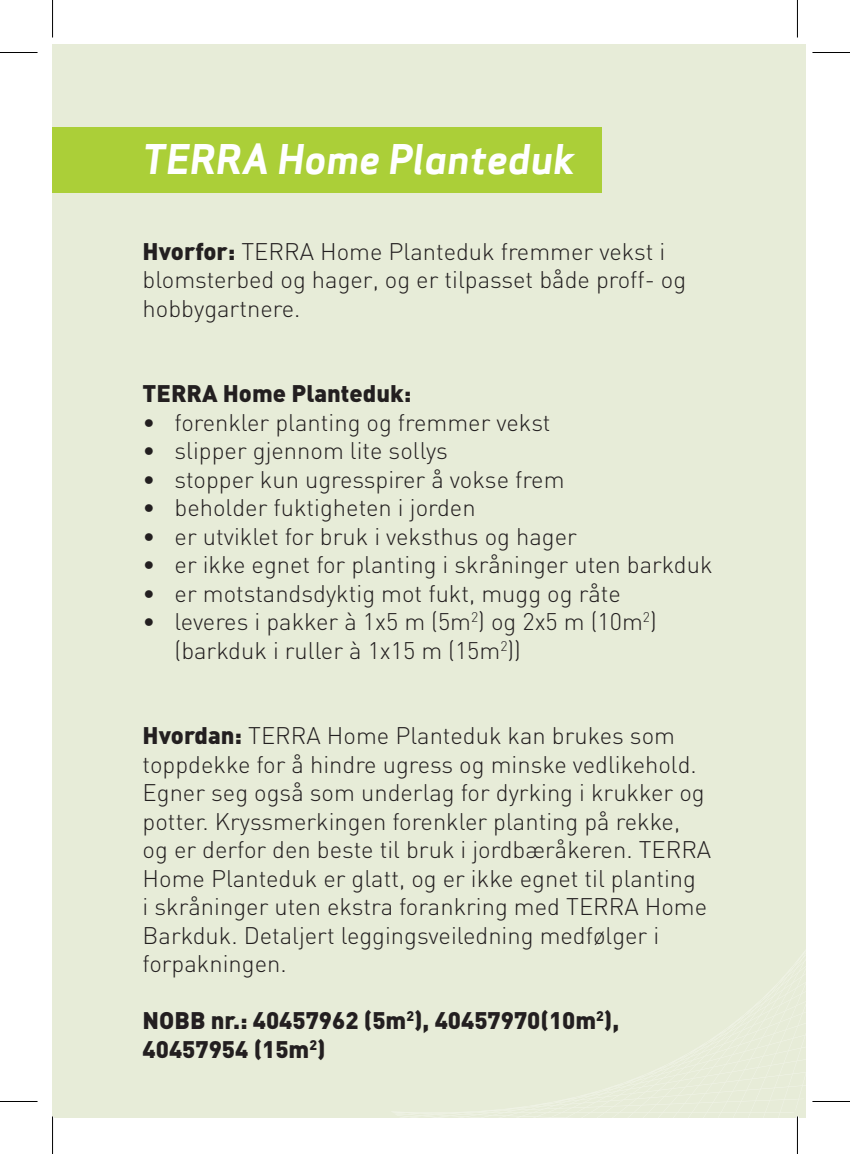
<style>
.page{position:relative;width:850px;height:1154px;background:#fff}
.page>*{position:absolute;margin:0;border:0;box-sizing:border-box;transform-origin:0 0}
.t1{font:40px "Apex Sans Bold Italic T";color:#fff}
.t2{font:300 23.75px/28.5px "DIN";color:#231f20}
.t3{font:900 23.75px/28.5px "DIN";color:#231f20}
.s1{font-weight:900}
</style>
<div class="page">
<div style="left:52px;top:44px;width:753px;height:1073px;background:#e7ecd8"></div>
<svg style="left:380px;top:690px;width:426px;height:428px"></svg>
<div style="left:52px;top:127px;width:550px;height:65px;background:#abcf38"></div>
<hr style="left:51px;top:1116px;width:3px;height:38px;background:#fff">
<hr style="left:795px;top:1116px;width:3px;height:38px;background:#fff">
<hr style="left:0;top:52px;width:38px;height:1px;background:#000">
<hr style="left:812px;top:52px;width:37px;height:1px;background:#000">
<hr style="left:0;top:1101px;width:38px;height:1px;background:#000">
<hr style="left:812px;top:1101px;width:37px;height:1px;background:#000">
<hr style="left:52px;top:0;width:1px;height:38px;background:#000">
<hr style="left:52px;top:1116px;width:1px;height:38px;background:#000">
<hr style="left:796px;top:0;width:1px;height:38px;background:#000">
<hr style="left:796px;top:1116px;width:1px;height:38px;background:#000">
<h1 class="t1" style="left:142px;top:134px;width:433px">TERRA Home Planteduk</h1>
<p class="t2" style="left:142px;top:237px;width:545px"><span class="s1">Hvorfor:</span> TERRA Home Planteduk fremmer vekst i blomsterbed og hager, og er tilpasset både proff- og hobbygartnere.</p>
<p class="t3" style="left:142px;top:378px;width:270px">TERRA Home Planteduk:</p>
<p class="t2" style="left:142px;top:408px;width:409px">• forenkler planting og fremmer vekst</p>
<p class="t2" style="left:142px;top:436px;width:307px">• slipper gjennom lite sollys</p>
<p class="t2" style="left:142px;top:465px;width:423px">• stopper kun ugresspirer å vokse frem</p>
<p class="t2" style="left:142px;top:493px;width:334px">• beholder fuktigheten i jorden</p>
<p class="t2" style="left:142px;top:522px;width:435px">• er utviklet for bruk i veksthus og hager</p>
<p class="t2" style="left:142px;top:550px;width:571px">• er ikke egnet for planting i skråninger uten barkduk</p>
<p class="t2" style="left:142px;top:579px;width:479px">• er motstandsdyktig mot fukt, mugg og råte</p>
<p class="t2" style="left:174px;top:607px;width:483px;text-indent:-32px">• leveres i pakker à 1x5 m (5m<sup>2</sup>) og 2x5 m (10m<sup>2</sup>) (barkduk i ruller à 1x15 m (15m<sup>2</sup>))</p>
<p class="t2" style="left:142px;top:721px;width:570px"><span class="s1">Hvordan:</span> TERRA Home Planteduk kan brukes som toppdekke for å hindre ugress og minske vedlikehold.<br>Egner seg også som underlag for dyrking i krukker og potter. Kryssmerkingen forenkler planting på rekke, og er derfor den beste til bruk i jordbæråkeren. TERRA Home Planteduk er glatt, og er ikke egnet til planting<br>i skråninger uten ekstra forankring med TERRA Home Barkduk. Detaljert leggingsveiledning medfølger i forpakningen.</p>
<p class="t3" style="left:142px;top:1005px;width:478px">NOBB nr.: 40457962 (5m<sup>2</sup>), 40457970(10m<sup>2</sup>),<br>40457954 (15m<sup>2</sup>)</p>
</div>
